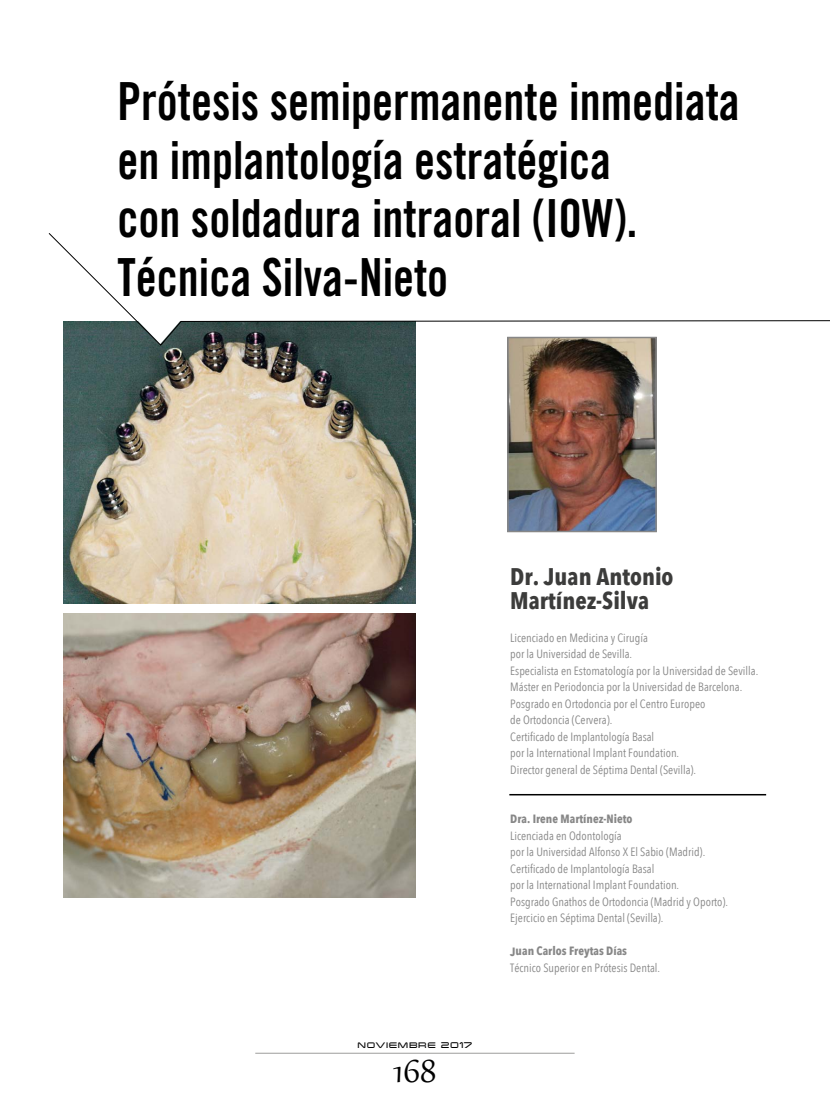
<style>
.page{position:relative;width:830px;height:1106px;background:#fff}
.page>*{position:absolute;margin:0;border:0;box-sizing:border-box;transform-origin:0 0}
.t1{font:52.5px/58.3px "Trade Gothic Bold Cond Twenty";color:#000;scale:.9 1}
.t2{font:42.6px "Gabriola";color:#000}
.t3{font:700 24px/24px "Avenir Next Condensed";color:#3c3c3b}
.t4{font:12px/16.5px "Avenir Next Condensed";color:#878787}
.t5{font:700 12px "Avenir Next Condensed";color:#878787}
.t6{font:10.2px "Changeling Neo";letter-spacing:.065em;color:#000}
.s1{font-size:10.5px}
</style>
<div class="page">
<hr style="left:255px;top:1053px;width:319px;height:1px;background:#9d9d9c">
<img style="left:64px;top:613px;width:351px;height:284px">
<img style="left:64px;top:345px;width:351px;height:258px">
<img style="left:510px;top:345px;width:143px;height:184px">
<div style="left:507px;top:337px;width:149px;height:195px;border:2px solid #878787"></div>
<svg style="left:49px;top:233px;width:780px;height:112px"></svg>
<svg style="left:117px;top:299px;width:82px;height:45px"></svg>
<hr style="left:509px;top:794px;width:256px;height:1px;background:#000">
<h1 class="t1" style="left:117px;top:72px;width:692px">Prótesis semipermanente inmediata en implantología estratégica<br>con soldadura intraoral (IOW).<br>Técnica Silva-Nieto</h1>
<p class="t6" style="left:357px;top:1038px;width:116px">noviembre <span class="s1">2017</span></p>
<h2 class="t2" style="left:393px;top:1042px;width:45px">168</h2>
<h3 class="t3" style="left:510px;top:564px;width:165px">Dr. Juan Antonio<br>Martínez-Silva</h3>
<p class="t4" style="left:510px;top:629px;width:249px">Licenciado en Medicina y Cirugía<br>por la Universidad de Sevilla.<br>Especialista en Estomatología por la Universidad de Sevilla.<br>Máster en Periodoncia por la Universidad de Barcelona.<br>Posgrado en Ortodoncia por el Centro Europeo<br>de Ortodoncia (Cervera).<br>Certificado de Implantología Basal<br>por la International Implant Foundation.<br>Director general de Séptima Dental (Sevilla).</p>
<p class="t5" style="left:510px;top:812px;width:124px">Dra. Irene Martínez-Nieto</p>
<p class="t4" style="left:510px;top:827px;width:219px">Licenciada en Odontología<br>por la Universidad Alfonso X El Sabio (Madrid).<br>Certificado de Implantología Basal<br>por la International Implant Foundation.<br>Posgrado Gnathos de Ortodoncia (Madrid y Oporto).<br>Ejercicio en Séptima Dental (Sevilla).</p>
<p class="t5" style="left:510px;top:944px;width:118px">Juan Carlos Freytas Días</p>
<p class="t4" style="left:510px;top:959px;width:151px">Técnico Superior en Prótesis Dental.</p>
</div>
